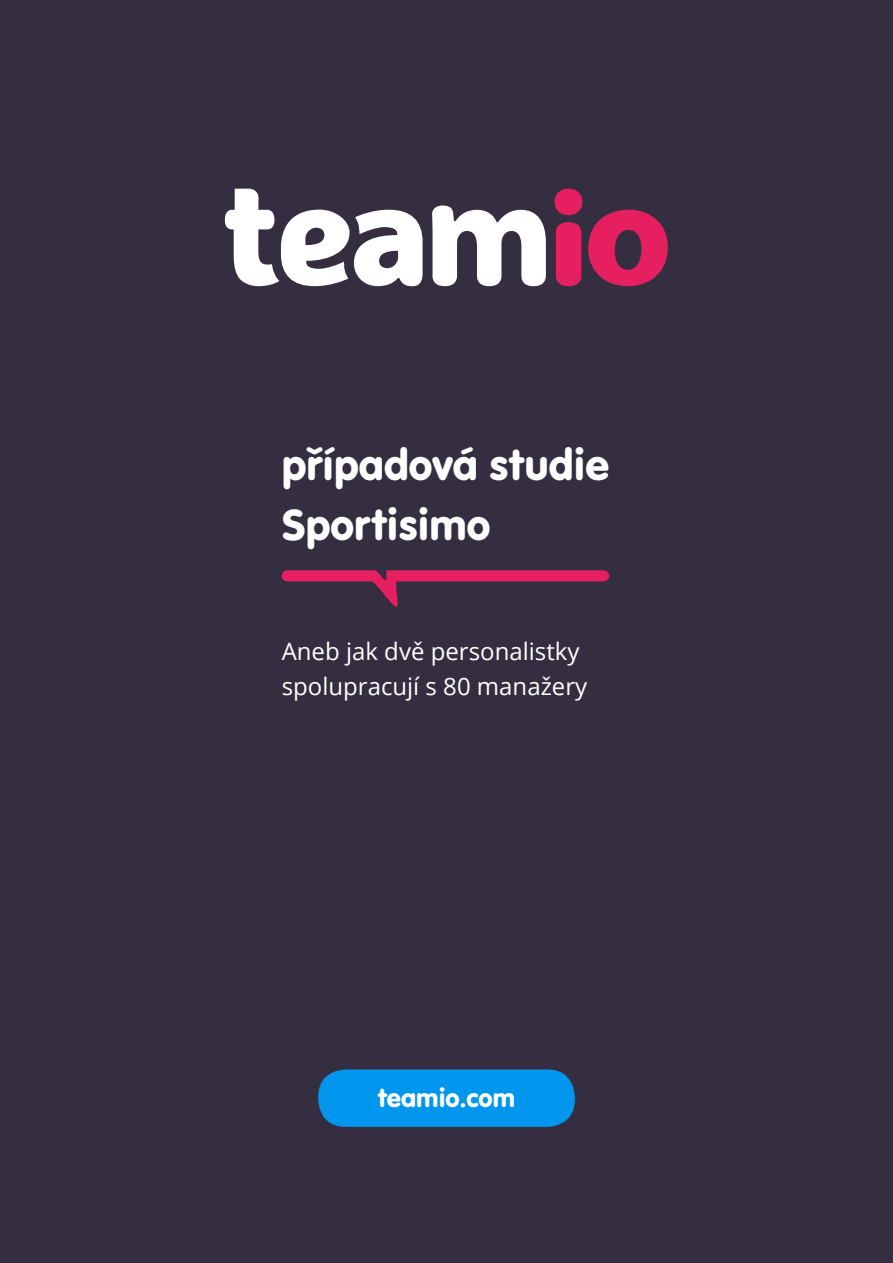
<style>
.page{position:relative;width:893px;height:1263px;background:#342e40}
.page>*{position:absolute;margin:0;border:0;box-sizing:border-box;transform-origin:0 0}
.t1{font:45px/60px "VAG Rundschrift D";color:#fff}
.t2{font:27px "VAG Rundschrift D";color:#fff}
.t3{font:24px/34.5px "Open Sans";color:#fff}
</style>
<div class="page">
<svg style="left:225px;top:189px;width:198px;height:98px"></svg>
<svg style="left:432px;top:206px;width:114px;height:80px"></svg>
<svg style="left:556px;top:222px;width:25px;height:64px;background:#db1f5e"></svg>
<svg style="left:588px;top:210px;width:80px;height:76px"></svg>
<div style="left:554px;top:189px;width:28px;height:26px;background:#e61f60;border-radius:50%"></div>
<svg style="left:282px;top:570px;width:327px;height:37px"></svg>
<div style="left:318px;top:1069px;width:257px;height:58px;background:#0096ee;border-radius:27px"></div>
<h1 class="t1" style="left:282px;top:435px;width:329px">případová studie<br>Sportisimo</h1>
<p class="t3" style="left:282px;top:634px;width:307px">Aneb jak dvě personalistky spolupracují s 80 manažery</p>
<p class="t2" style="left:378px;top:1081px;width:139px">teamio.com</p>
</div>
